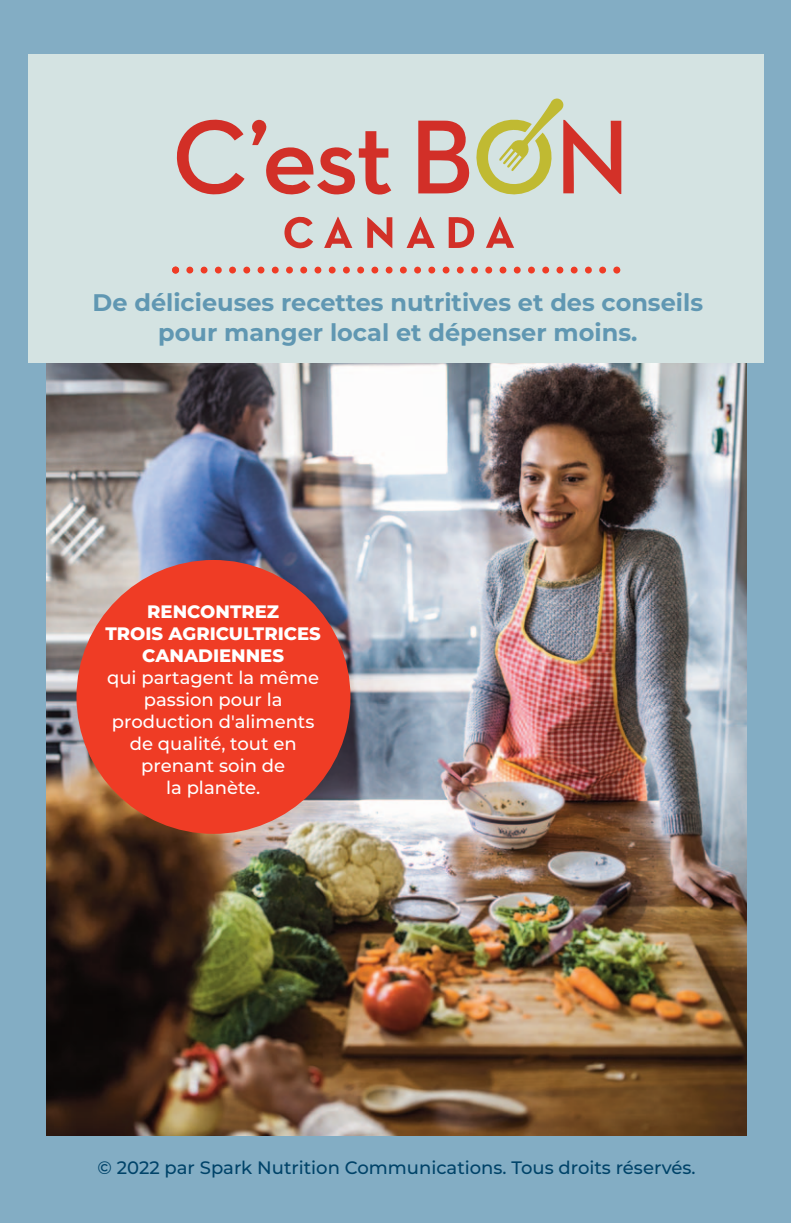
<style>
.page{position:relative;width:791px;height:1223px;background:#83adc4}
.page>*{position:absolute;margin:0;border:0;box-sizing:border-box;transform-origin:0 0}
.t1{font:700 24px "Montserrat";color:#6097b2}
.t2{font:500 18px/22px "Montserrat";color:#fff;text-align:center}
.t3{font:500 18px "Montserrat";color:#004369}
.t4{font:800 18px "Montserrat";color:#fff}
</style>
<div class="page">
<img style="left:47px;top:362px;width:699px;height:773px">
<div style="left:28px;top:54px;width:736px;height:308px;background:#d4e3e2"></div>
<svg style="left:172px;top:266px;width:448px;height:8px"></svg>
<div style="left:76px;top:560px;width:274px;height:274px;background:#ef3c25;border-radius:50%"></div>
<svg style="left:176px;top:119px;width:68px;height:76px"></svg>
<svg style="left:418px;top:98px;width:203px;height:97px"></svg>
<svg style="left:448px;top:217px;width:26px;height:31px"></svg>
<svg style="left:367px;top:217px;width:25px;height:31px"></svg>
<svg style="left:284px;top:216px;width:29px;height:33px"></svg>
<svg style="left:252px;top:120px;width:139px;height:75px"></svg>
<svg style="left:324px;top:217px;width:28px;height:31px"></svg>
<svg style="left:406px;top:217px;width:29px;height:31px"></svg>
<svg style="left:486px;top:217px;width:28px;height:31px"></svg>
<p class="t1" style="left:93px;top:289px;width:612px">De délicieuses recettes nutritives et des conseils</p>
<p class="t1" style="left:158px;top:318px;width:480px">pour manger local et dépenser moins.</p>
<p class="t4" style="left:147px;top:601px;width:133px">RENCONTREZ</p>
<p class="t4" style="left:105px;top:623px;width:217px">TROIS AGRICULTRICES</p>
<p class="t4" style="left:142px;top:645px;width:143px">CANADIENNES</p>
<p class="t2" style="left:107px;top:668px;width:214px">qui partagent la même passion pour la</p>
<p class="t2" style="left:112px;top:712px;width:204px">production d'aliments</p>
<p class="t2" style="left:130px;top:734px;width:168px">de qualité, tout en prenant soin de</p>
<p class="t2" style="left:166px;top:778px;width:96px">la planète.</p>
<p class="t3" style="left:97px;top:1160px;width:599px">© 2022 par Spark Nutrition Communications. Tous droits réservés.</p>
</div>
